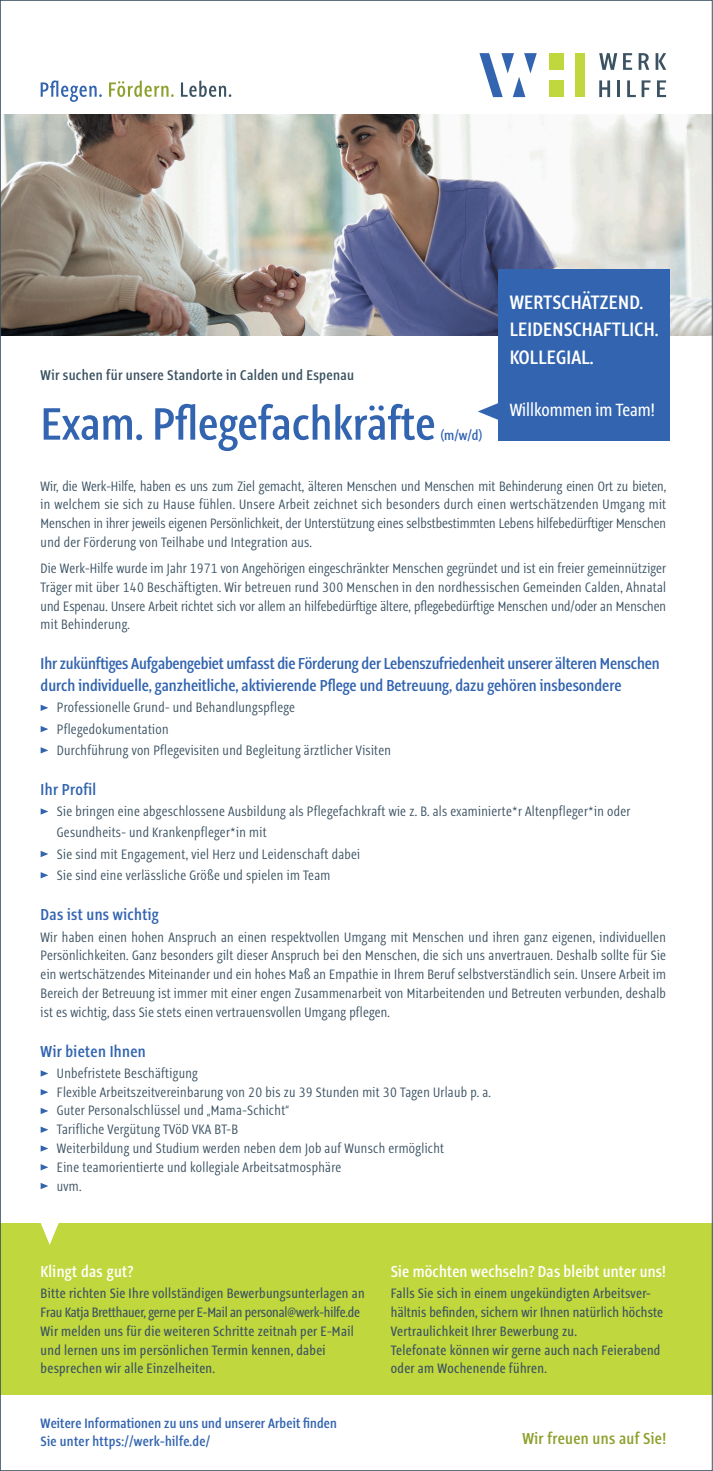
<style>
.page{position:relative;width:713px;height:1471px;background:#fff}
.page>*{position:absolute;margin:0;border:0;box-sizing:border-box;transform-origin:0 0}
.t1{font:600 50px "Alto Ex Con";color:#3264b0}
.t2{font:600 21.44px/27.2px "Alto Ex Con";letter-spacing:.01em;color:#fff}
.t3{font:500 19.44px "Alto Ex Con";color:#fff}
.t4{font:600 17.5px/21.9px "Alto Ex Con";color:#3264b0}
.t5{font:600 17.5px "Alto Ex Con";letter-spacing:.01em;color:#fff}
.t6{font:600 17.5px "Alto Ex Con";letter-spacing:.02em;color:#3264b0}
.t7{font:600 17.5px "Alto Ex Con";letter-spacing:.02em;color:#8ca12c}
.t8{font:600 15.56px "Alto Ex Con";letter-spacing:.02em;color:#3b5262}
.t9{font:300 15px/18.8px "Alto Ex Con";letter-spacing:.02em;color:#3b5262;text-align:justify}
.t10{font:500 15px/18.8px "Alto Ex Con";letter-spacing:.02em;color:#3b5262}
.t11{font:600 15px/18px "Alto Ex Con";letter-spacing:.01em;color:#3264b0}
</style>
<div class="page">
<div style="left:548px;top:53px;width:15px;height:17px;background:#c0d73d"></div>
<div style="left:548px;top:80px;width:15px;height:17px;background:#c0d73d"></div>
<div style="left:575px;top:53px;width:10px;height:44px;background:#c0d73d"></div>
<svg style="left:479px;top:53px;width:57px;height:44px"></svg>
<svg style="left:599px;top:53px;width:18px;height:17px"></svg>
<svg style="left:623px;top:53px;width:9px;height:17px"></svg>
<svg style="left:638px;top:53px;width:11px;height:17px"></svg>
<svg style="left:655px;top:53px;width:11px;height:17px"></svg>
<svg style="left:599px;top:80px;width:11px;height:17px"></svg>
<hr style="left:617px;top:80px;width:3px;height:17px;background:#3b5262">
<svg style="left:627px;top:80px;width:8px;height:17px"></svg>
<svg style="left:641px;top:80px;width:9px;height:17px"></svg>
<svg style="left:657px;top:80px;width:9px;height:17px"></svg>
<svg style="left:41px;top:80px;width:61px;height:22px"></svg>
<svg style="left:109px;top:81px;width:65px;height:16px"></svg>
<svg style="left:181px;top:81px;width:50px;height:16px"></svg>
<img style="left:2px;top:115px;width:708px;height:220px">
<svg style="left:478px;top:403px;width:20px;height:17px"></svg>
<div style="left:498px;top:269px;width:171px;height:171px;background:#3264b0"></div>
<svg style="left:41px;top:705px;width:7px;height:6px"></svg>
<svg style="left:41px;top:726px;width:7px;height:6px"></svg>
<svg style="left:41px;top:747px;width:7px;height:6px"></svg>
<svg style="left:41px;top:808px;width:7px;height:6px"></svg>
<svg style="left:41px;top:851px;width:7px;height:6px"></svg>
<svg style="left:41px;top:872px;width:7px;height:6px"></svg>
<svg style="left:41px;top:1070px;width:7px;height:6px"></svg>
<svg style="left:41px;top:1089px;width:7px;height:6px"></svg>
<svg style="left:41px;top:1108px;width:7px;height:6px"></svg>
<svg style="left:41px;top:1126px;width:7px;height:7px"></svg>
<svg style="left:41px;top:1145px;width:7px;height:6px"></svg>
<svg style="left:41px;top:1164px;width:7px;height:6px"></svg>
<svg style="left:41px;top:1183px;width:7px;height:6px"></svg>
<div style="left:0;top:1223px;width:712px;height:171px;background:#c0d73d"></div>
<svg style="left:41px;top:1223px;width:18px;height:21px"></svg>
<h2 class="t2" style="left:509px;top:289px;width:150px">WERTSCHÄTZEND.<br>LEIDENSCHAFTLICH.<br>KOLLEGIAL.</h2>
<p class="t3" style="left:509px;top:402px;width:147px">Willkommen im Team!</p>
<p class="t8" style="left:41px;top:367px;width:315px">Wir suchen für unsere Standorte in Calden und Espenau</p>
<h1 class="t1" style="left:41px;top:398px;width:396px">Exam. Pflegefachkräfte</h1>
<p class="t11" style="left:440px;top:426px;width:43px">(m/w/d)</p>
<p class="t9" style="left:41px;top:477px;width:627px">Wir, die Werk-Hilfe, haben es uns zum Ziel gemacht, älteren Menschen und Menschen mit Behinderung einen Ort zu bieten, in welchem sie sich zu Hause fühlen. Unsere Arbeit zeichnet sich besonders durch einen wertschätzenden Umgang mit Menschen in ihrer jeweils eigenen Persönlichkeit, der Unterstützung eines selbstbestimmten Lebens hilfebedürftiger Menschen und der Förderung von Teilhabe und Integration aus.</p>
<p class="t9" style="left:41px;top:560px;width:627px">Die Werk-Hilfe wurde im Jahr 1971 von Angehörigen eingeschränkter Menschen gegründet und ist ein freier gemeinnütziger Träger mit über 140 Beschäftigten. Wir betreuen rund 300 Menschen in den nordhessischen Gemeinden Calden, Ahnatal und Espenau. Unsere Arbeit richtet sich vor allem an hilfebedürftige ältere, pflegebedürftige Menschen und/oder an Menschen mit Behinderung.</p>
<p class="t4" style="left:41px;top:653px;width:620px">Ihr zukünftiges Aufgabengebiet umfasst die Förderung der Lebenszufriedenheit unserer älteren Menschen durch individuelle, ganzheitliche, aktivierende Pflege und Betreuung, dazu gehören insbesondere</p>
<p class="t9" style="left:57px;top:698px;width:335px;line-height:21.2px;text-align:left">Professionelle Grund- und Behandlungspflege<br>Pflegedokumentation<br>Durchführung von Pflegevisiten und Begleitung ärztlicher Visiten</p>
<p class="t6" style="left:41px;top:780px;width:57px">Ihr Profil</p>
<p class="t9" style="left:57px;top:801px;width:575px;line-height:21.2px;text-align:left">Sie bringen eine abgeschlossene Ausbildung als Pflegefachkraft wie z. B. als examinierte*r Altenpfleger*in oder Gesundheits- und Krankenpfleger*in mit<br>Sie sind mit Engagement, viel Herz und Leidenschaft dabei<br>Sie sind eine verlässliche Größe und spielen im Team</p>
<p class="t6" style="left:41px;top:906px;width:120px">Das ist uns wichtig</p>
<p class="t9" style="left:41px;top:928px;width:626px">Wir haben einen hohen Anspruch an einen respektvollen Umgang mit Menschen und ihren ganz eigenen, individuellen Persön lichkeiten. Ganz besonders gilt dieser Anspruch bei den Menschen, die sich uns anvertrauen. Deshalb sollte für Sie ein wertschätzendes Miteinander und ein hohes Maß an Empathie in Ihrem Beruf selbstverständlich sein. Unsere Arbeit im Bereich der Betreuung ist immer mit einer engen Zusammenarbeit von Mitarbeitenden und Betreuten verbunden, deshalb ist es wichtig, dass Sie stets einen vertrauensvollen Umgang pflegen.</p>
<p class="t6" style="left:41px;top:1042px;width:107px">Wir bieten Ihnen</p>
<p class="t9" style="left:57px;top:1065px;width:435px;text-align:left">Unbefristete Beschäftigung<br>Flexible Arbeitszeitvereinbarung von 20 bis zu 39 Stunden mit 30 Tagen Urlaub p. a.<br>Guter Personalschlüssel und „Mama-Schicht“<br>Tarifliche Vergütung TVöD VKA BT-B<br>Weiterbildung und Studium werden neben dem Job auf Wunsch ermöglicht<br>Eine teamorientierte und kollegiale Arbeitsatmosphäre<br>uvm.</p>
<p class="t5" style="left:41px;top:1262px;width:94px">Klingt das gut?</p>
<p class="t10" style="left:41px;top:1285px;width:325px">Bitte richten Sie Ihre vollständigen Bewerbungsunterlagen an Frau Katja Bretthauer, gerne per E-Mail an personal@werk-hilfe.de Wir melden uns für die weiteren Schritte zeitnah per E-Mail und lernen uns im persönlichen Termin kennen, dabei besprechen wir alle Einzelheiten.</p>
<p class="t11" style="left:41px;top:1414px;width:298px">Weitere Informationen zu uns und unserer Arbeit finden<br>Sie unter https://werk-hilfe.de/</p>
<p class="t5" style="left:391px;top:1262px;width:276px">Sie möchten wechseln? Das bleibt unter uns!</p>
<p class="t10" style="left:391px;top:1285px;width:274px">Falls Sie sich in einem ungekündigten Arbeitsver&shy;hältnis befinden, sichern wir Ihnen natürlich höchste Vertraulichkeit Ihrer Bewerbung zu.<br>Telefonate können wir gerne auch nach Feierabend oder am Wochenende führen.</p>
<p class="t7" style="left:522px;top:1429px;width:145px">Wir freuen uns auf Sie!</p>
</div>
